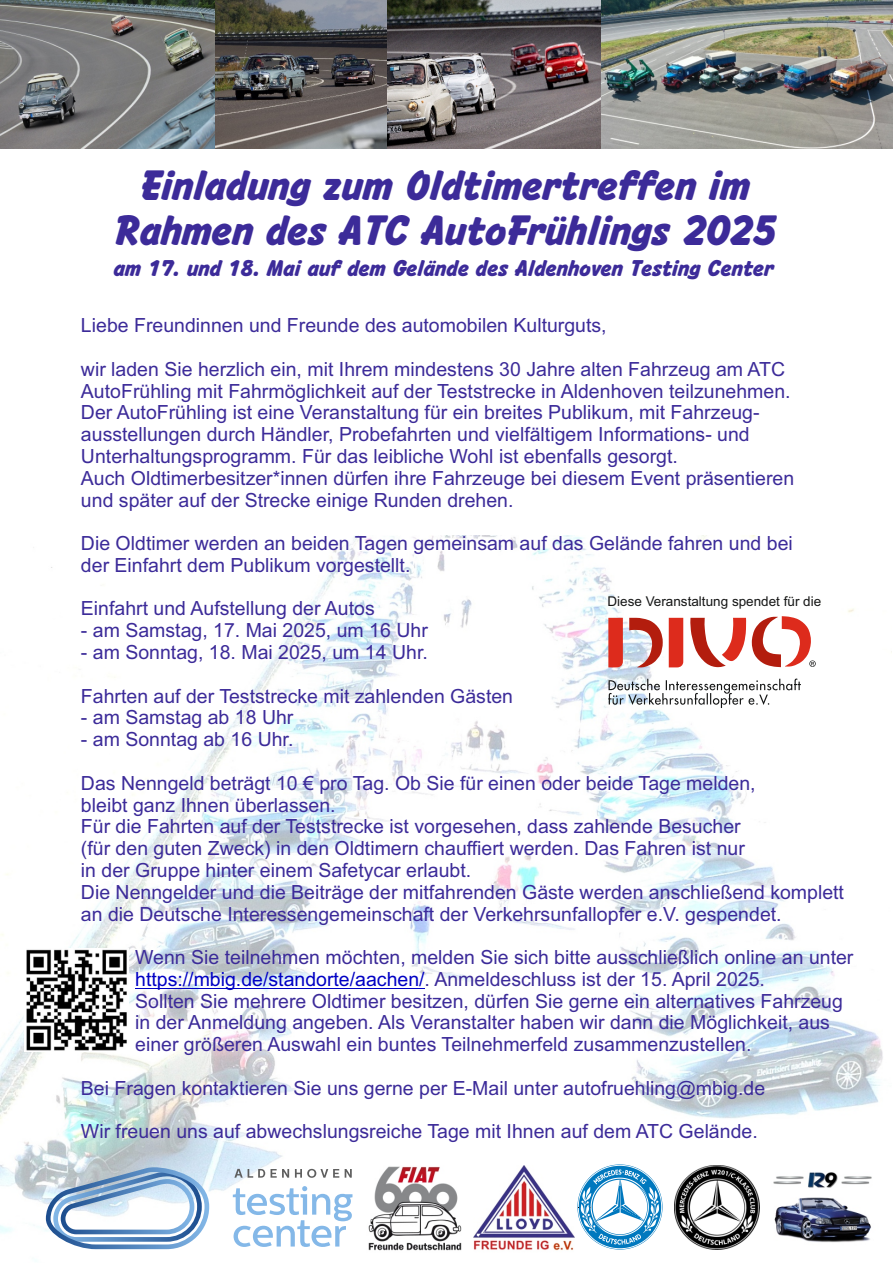
<style>
.page{position:relative;width:893px;height:1263px;background:#fff}
.page>*{position:absolute;margin:0;border:0;box-sizing:border-box;transform-origin:0 0}
.t1{font:700 39px/44.8px "Brunei";color:#3c2b99;text-align:center}
.t2{font:700 21px "Brunei";color:#3c2b99}
.t3{font:19.5px/21.8px "Arial";color:#3c2b99}
.t4{font:13.5px "Arial";color:#151616}
.s1{color:#0000c4}
</style>
<div class="page">
<img style="left:0;top:535px;width:892px;height:715px">
<hr style="left:135px;top:988px;width:290px;height:1px;background:#0000c4">
<svg style="left:608px;top:678px;width:193px;height:30px"></svg>
<svg style="left:608px;top:618px;width:15px;height:49px"></svg>
<svg style="left:669px;top:618px;width:14px;height:49px"></svg>
<svg style="left:629px;top:618px;width:34px;height:49px"></svg>
<svg style="left:690px;top:618px;width:56px;height:49px"></svg>
<svg style="left:752px;top:616px;width:64px;height:51px"></svg>
<svg style="left:345px;top:1169px;width:7px;height:9px"></svg>
<svg style="left:295px;top:1169px;width:44px;height:9px"></svg>
<svg style="left:271px;top:1169px;width:18px;height:9px"></svg>
<svg style="left:234px;top:1169px;width:31px;height:9px"></svg>
<svg style="left:233px;top:1186px;width:119px;height:61px"></svg>
<svg style="left:46px;top:1167px;width:163px;height:82px"></svg>
<div style="left:639px;top:1160px;width:254px;height:103px;background:#fff"></div>
<img style="left:474px;top:1165px;width:100px;height:86px">
<img style="left:759px;top:1197px;width:112px;height:46px">
<img style="left:773px;top:1172px;width:99px;height:16px">
<img style="left:214px;top:0;width:174px;height:149px">
<img style="left:388px;top:0;width:223px;height:149px">
<img style="left:0;top:0;width:214px;height:149px">
<img style="left:602px;top:0;width:291px;height:148px">
<img style="left:366px;top:1165px;width:98px;height:86px">
<svg style="left:577px;top:1164px;width:85px;height:85px"></svg>
<img style="left:674px;top:1165px;width:85px;height:85px">
<img style="left:24px;top:949px;width:104px;height:102px">
<h1 class="t1" style="left:111px;top:164px;width:664px">Einladung zum Oldtimertreffen im<br>Rahmen des ATC AutoFrühlings 2025</h1>
<p class="t2" style="left:112px;top:258px;width:661px">am 17. und 18. Mai auf dem Gelände des Aldenhoven Testing Center</p>
<p class="t3" style="left:81px;top:316px;width:527px">Liebe Freundinnen und Freunde des automobilen Kulturguts,</p>
<p class="t3" style="left:81px;top:360px;width:715px">wir laden Sie herzlich ein, mit Ihrem mindestens 30 Jahre alten Fahrzeug am ATC AutoFrühling mit Fahrmöglichkeit auf der Teststrecke in Aldenhoven teilzunehmen.<br>Der AutoFrühling ist eine Veranstaltung für ein breites Publikum, mit Fahrzeug&shy;ausstellungen durch Händler, Probefahrten und vielfältigem Informations- und Unterhaltungsprogramm. Für das leibliche Wohl ist ebenfalls gesorgt.<br>Auch Oldtimerbesitzer*innen dürfen ihre Fahrzeuge bei diesem Event präsentieren und später auf der Strecke einige Runden drehen.</p>
<p class="t3" style="left:81px;top:534px;width:713px">Die Oldtimer werden an beiden Tagen gemeinsam auf das Gelände fahren und bei der Einfahrt dem Publikum vorgestellt.</p>
<p class="t3" style="left:81px;top:599px;width:295px">Einfahrt und Aufstellung der Autos</p>
<p class="t3" style="left:81px;top:621px;width:348px">- am Samstag, 17. Mai 2025, um 16 Uhr</p>
<p class="t3" style="left:81px;top:643px;width:348px">- am Sonntag, 18. Mai 2025, um 14 Uhr.</p>
<p class="t3" style="left:81px;top:687px;width:434px">Fahrten auf der Teststrecke mit zahlenden Gästen</p>
<p class="t3" style="left:81px;top:708px;width:214px">- am Samstag ab 18 Uhr</p>
<p class="t3" style="left:81px;top:730px;width:214px">- am Sonntag ab 16 Uhr.</p>
<p class="t3" style="left:81px;top:774px;width:765px">Das Nenngeld beträgt 10 € pro Tag. Ob Sie für einen oder beide Tage melden,<br>bleibt ganz Ihnen überlassen.<br>Für die Fahrten auf der Teststrecke ist vorgesehen, dass zahlende Besucher<br>(für den guten Zweck) in den Oldtimern chauffiert werden. Das Fahren ist nur<br>in der Gruppe hinter einem Safetycar erlaubt.<br>Die Nenngelder und die Beiträge der mitfahrenden Gäste werden anschließend komplett an die Deutsche Interessengemeinschaft der Verkehrsunfallopfer e.V. gespendet.</p>
<p class="t3" style="left:135px;top:948px;width:720px">Wenn Sie teilnehmen möchten, melden Sie sich bitte ausschließlich online an unter <span class="s1">https://mbig.de/standorte/aachen/</span>. Anmeldeschluss ist der 15. April 2025.<br>Sollten Sie mehrere Oldtimer besitzen, dürfen Sie gerne ein alternatives Fahrzeug in der Anmeldung angeben. Als Veranstalter haben wir dann die Möglichkeit, aus einer größeren Auswahl ein buntes Teilnehmerfeld zusammenzustellen.</p>
<p class="t3" style="left:81px;top:1079px;width:686px">Bei Fragen kontaktieren Sie uns gerne per E-Mail unter autofruehling@mbig.de</p>
<p class="t3" style="left:81px;top:1122px;width:678px">Wir freuen uns auf abwechslungsreiche Tage mit Ihnen auf dem ATC Gelände.</p>
<p class="t4" style="left:607px;top:596px;width:215px">Diese Veranstaltung spendet für die</p>
</div>
